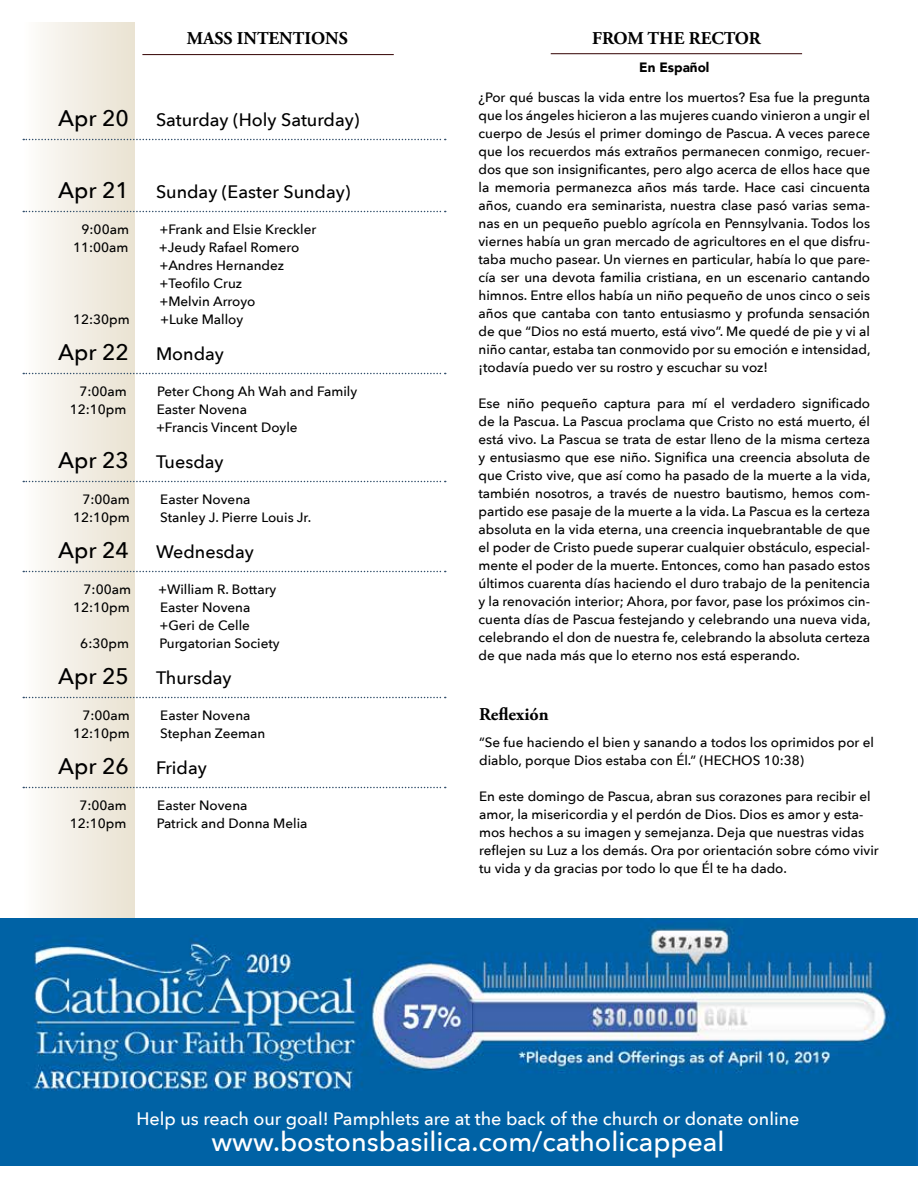
<style>
.page{position:relative;width:918px;height:1188px;background:#fff}
.page>*{position:absolute;margin:0;border:0;box-sizing:border-box;transform-origin:0 0}
.t1{font:500 27px "Avenir Next";color:#fff}
.t2{font:500 18px "Avenir Next";color:#000}
.t3{font:500 18px "Avenir Next";color:#fff}
.t4{font:700 18px "Adobe Garamond Pro";color:#000}
.t5{font:700 18px "Adobe Garamond Pro";color:#000101}
.t6{font:500 13.5px/18px "Avenir Next";color:#000101;text-align:justify}
.t7{font:500 13.5px/18px "Avenir Next";color:#000}
.t8{font:900 13.5px "Avenir";color:#000101}
.s1{font-size:22.5px}
</style>
<div class="page">
<div style="left:22px;top:22px;width:113px;height:898px;background:linear-gradient(to right,#fdfcfb,#e9e1d1)"></div>
<svg style="left:23px;top:139px;width:423px;height:1px"></svg>
<svg style="left:23px;top:211px;width:423px;height:1px"></svg>
<svg style="left:23px;top:373px;width:423px;height:1px"></svg>
<svg style="left:23px;top:481px;width:423px;height:1px"></svg>
<svg style="left:23px;top:571px;width:423px;height:1px"></svg>
<svg style="left:23px;top:697px;width:423px;height:1px"></svg>
<svg style="left:23px;top:787px;width:423px;height:1px"></svg>
<hr style="left:142px;top:54px;width:252px;height:1px;background:#320000">
<hr style="left:551px;top:53px;width:251px;height:1px;background:#320000">
<img style="left:0;top:918px;width:918px;height:247px">
<h2 class="t4" style="left:187px;top:27px;width:163px">MASS INTENTIONS</h2>
<h2 class="t4" style="left:592px;top:27px;width:170px">FROM THE RECTOR</h2>
<p class="t8" style="left:639px;top:56px;width:72px">En Español</p>
<p class="t6" style="left:478px;top:88px;width:394px">¿Por qué buscas la vida entre los muertos? Esa fue la pregunta que los ángeles hicieron a las mujeres cuando vinieron a ungir el cuerpo de Jesús el primer domingo de Pascua. A veces parece que los recuerdos más extraños permanecen conmigo, recuer&shy;dos que son insignificantes, pero algo acerca de ellos hace que la memoria permanezca años más tarde. Hace casi cincuenta años, cuando era seminarista, nuestra clase pasó varias sema&shy;nas en un pequeño pueblo agrícola en Pennsylvania. Todos los viernes había un gran mercado de agricultores en el que disfru&shy;taba mucho pasear. Un viernes en particular, había lo que pare&shy;cía ser una devota familia cristiana, en un escenario cantando himnos. Entre ellos había un niño pequeño de unos cinco o seis años que cantaba con tanto entusiasmo y profunda sensación de que “Dios no está muerto, está vivo”. Me quedé de pie y vi al niño cantar, estaba tan conmovido por su emoción e intensidad, ¡todavía puedo ver su rostro y escuchar su voz!</p>
<p class="t6" style="left:478px;top:394px;width:394px">Ese niño pequeño captura para mí el verdadero significado de la Pascua. La Pascua proclama que Cristo no está muerto, él está vivo. La Pascua se trata de estar lleno de la misma certeza y entusiasmo que ese niño. Significa una creencia absoluta de que Cristo vive, que así como ha pasado de la muerte a la vida, también nosotros, a través de nuestro bautismo, hemos com&shy;partido ese pasaje de la muerte a la vida. La Pascua es la certeza absoluta en la vida eterna, una creencia inquebrantable de que el poder de Cristo puede superar cualquier obstáculo, especial&shy;mente el poder de la muerte. Entonces, como han pasado estos últimos cuarenta días haciendo el duro trabajo de la penitencia y la renovación interior; Ahora, por favor, pase los próximos cin&shy;cuenta días de Pascua festejando y celebrando una nueva vida, celebrando el don de nuestra fe, celebrando la absoluta certeza de que nada más que lo eterno nos está esperando.</p>
<h2 class="t2" style="left:58px;top:104px;width:303px"><span class="s1">Apr 20</span> Saturday (Holy Saturday)</h2>
<h2 class="t2" style="left:58px;top:176px;width:294px"><span class="s1">Apr 21</span> Sunday (Easter Sunday)</h2>
<p class="t7" style="left:82px;top:220px;width:49px">9:00am</p>
<p class="t7" style="left:159px;top:220px;width:159px">+Frank and Elsie Kreckler</p>
<p class="t7" style="left:73px;top:238px;width:57px">11:00am</p>
<p class="t7" style="left:159px;top:238px;width:142px">+Jeudy Rafael Romero +Andres Hernandez +Teofilo Cruz<br>+Melvin Arroyo</p>
<p class="t7" style="left:73px;top:310px;width:58px">12:30pm</p>
<p class="t7" style="left:160px;top:310px;width:85px">+Luke Malloy</p>
<h2 class="t2" style="left:58px;top:338px;width:167px"><span class="s1">Apr 22</span> Monday</h2>
<p class="t7" style="left:80px;top:382px;width:49px">7:00am</p>
<p class="t7" style="left:157px;top:382px;width:201px">Peter Chong Ah Wah and Family</p>
<p class="t7" style="left:70px;top:400px;width:58px">12:10pm</p>
<p class="t7" style="left:156px;top:400px;width:143px">Easter Novena +Francis Vincent Doyle</p>
<h2 class="t2" style="left:58px;top:446px;width:167px"><span class="s1">Apr 23</span> Tuesday</h2>
<p class="t7" style="left:82px;top:490px;width:49px">7:00am</p>
<p class="t7" style="left:160px;top:490px;width:92px">Easter Novena</p>
<p class="t7" style="left:73px;top:508px;width:58px">12:10pm</p>
<p class="t7" style="left:160px;top:508px;width:153px">Stanley J. Pierre Louis Jr.</p>
<h2 class="t2" style="left:58px;top:536px;width:197px"><span class="s1">Apr 24</span> Wednesday</h2>
<p class="t7" style="left:84px;top:580px;width:49px">7:00am</p>
<p class="t7" style="left:158px;top:580px;width:120px">+William R. Bottary</p>
<p class="t7" style="left:73px;top:598px;width:58px">12:10pm</p>
<p class="t7" style="left:159px;top:598px;width:93px">Easter Novena +Geri de Celle</p>
<p class="t7" style="left:80px;top:634px;width:50px">6:30pm</p>
<p class="t7" style="left:159px;top:634px;width:122px">Purgatorian Society</p>
<h2 class="t2" style="left:58px;top:662px;width:175px"><span class="s1">Apr 25</span> Thursday</h2>
<p class="t7" style="left:82px;top:706px;width:49px">7:00am</p>
<p class="t7" style="left:160px;top:706px;width:92px">Easter Novena</p>
<p class="t7" style="left:73px;top:724px;width:58px">12:10pm</p>
<p class="t7" style="left:160px;top:724px;width:107px">Stephan Zeeman</p>
<h2 class="t2" style="left:58px;top:752px;width:150px"><span class="s1">Apr 26</span> Friday</h2>
<p class="t7" style="left:80px;top:796px;width:49px">7:00am</p>
<p class="t7" style="left:157px;top:796px;width:92px">Easter Novena</p>
<p class="t7" style="left:70px;top:814px;width:58px">12:10pm</p>
<p class="t7" style="left:157px;top:814px;width:152px">Patrick and Donna Melia</p>
<h2 class="t5" style="left:479px;top:704px;width:71px">Reflexión</h2>
<p class="t6" style="left:479px;top:733px;width:396px">“Se fue haciendo el bien y sanando a todos los oprimidos por el diablo, porque Dios estaba con Él.” (HECHOS 10:38)</p>
<p class="t6" style="left:479px;top:787px;width:401px;text-align:left">En este domingo de Pascua, abran sus corazones para recibir el amor, la misericordia y el perdón de Dios. Dios es amor y esta&shy;mos hechos a su imagen y semejanza. Deja que nuestras vidas reflejen su Luz a los demás. Ora por orientación sobre cómo vivir tu vida y da gracias por todo lo que Él te ha dado.</p>
<h2 class="t3" style="left:136px;top:1103px;width:665px">Help us reach our goal! Pamphlets are at the back of the church or donate online</h2>
<h1 class="t1" style="left:211px;top:1118px;width:515px">www.bostonsbasilica.com/catholicappeal</h1>
</div>
